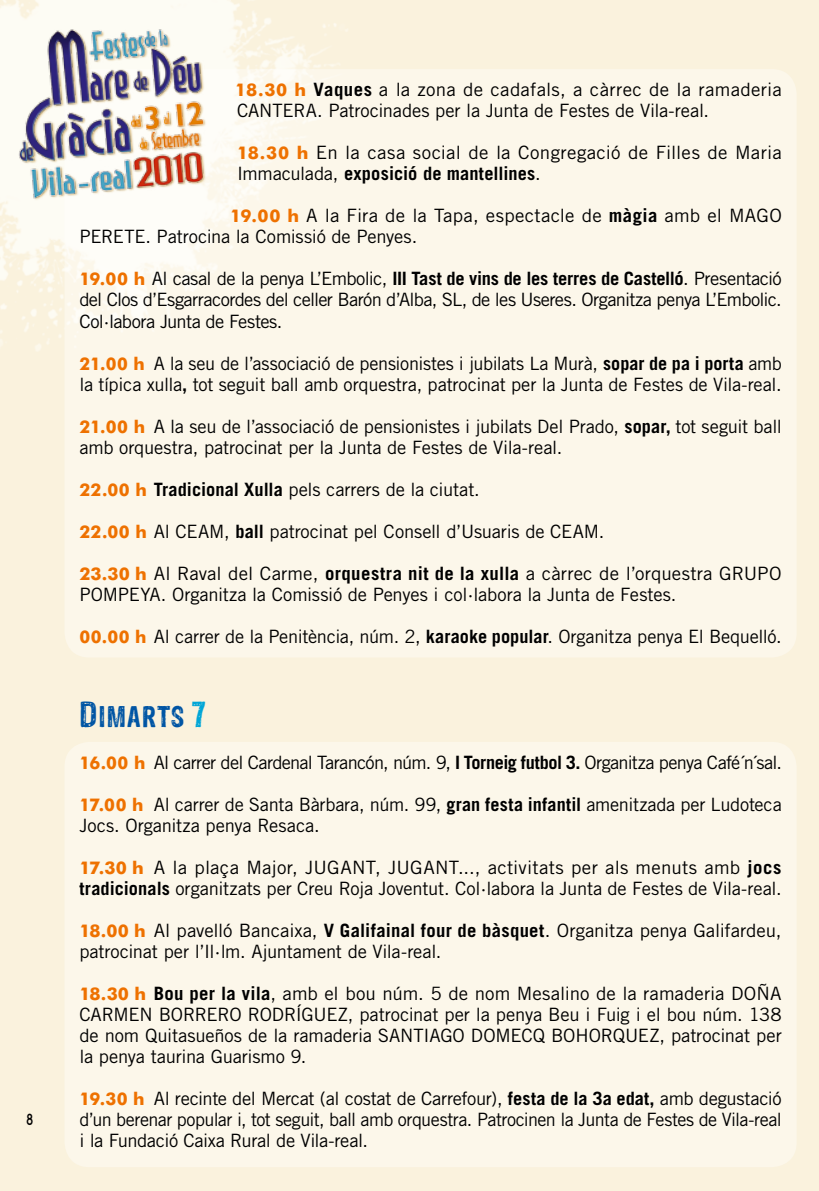
<style>
.page{position:relative;width:819px;height:1191px;background:#faf2dd}
.page>*{position:absolute;margin:0;border:0;box-sizing:border-box;transform-origin:0 0}
.t1{font:24.5px "Sans Culottes";color:#0055a4}
.t2{font:18.38px/21px "Trade Gothic";letter-spacing:-.01em;color:#000}
.t3{font:18.38px/21px "Trade Gothic";letter-spacing:.015em;color:#000}
.t4{font:18.38px "Trade Gothic";letter-spacing:-.04em;color:#000}
.t5{font:500 14px "OPTI Auvant Gothic";color:#000;scale:.82 1}
.s1{font-family:"Futura BT";font-weight:700;font-size:17.5px;color:#ee7100}
.s2{font-weight:700}
.s3{font-size:29.75px}
.s4{font-size:29.75px;color:#00a6d7}
</style>
<div class="page">
<div style="left:64px;top:69px;width:732px;height:588px;background:#fcf7ea;border-radius:25px"></div>
<div style="left:64px;top:742px;width:732px;height:425px;background:#fcf7ea;border-radius:25px"></div>
<img style="left:0;top:0;width:347px;height:351px">
<img style="left:0;top:0;width:230px;height:206px">
<p class="t5" style="left:25px;top:1108px;width:14px">8</p>
<p class="t2" style="left:235px;top:79px;width:548px"><span class="s1">18.30 h</span> <span class="s2">Vaques</span> a la zona de cadafals, a càrrec de la ramaderia<br>CANTERA. Patrocinades per la Junta de Festes de Vila-real.</p>
<p class="t3" style="left:237px;top:142px;width:546px"><span class="s1">18.30 h</span> En la casa social de la Congregació de Filles de Maria<br>Immaculada, <span class="s2">exposició de mantellines</span>.</p>
<p class="t2" style="left:79px;top:205px;width:704px;text-indent:150px"><span class="s1">19.00 h</span> A la Fira de la Tapa, espectacle de <span class="s2">màgia</span> amb el MAGO<br>PERETE. Patrocina la Comissió de Penyes.</p>
<p class="t2" style="left:79px;top:268px;width:703px;text-align:justify"><span class="s1">19.00 h</span> Al casal de la penya L’Embolic, <span class="s2">III Tast de vins de les terres de Castelló</span>. Presentació del Clos d’Esgarracordes del celler Barón d’Alba, SL, de les Useres. Organitza penya L’Embolic.<br>Col·labora Junta de Festes.</p>
<p class="t2" style="left:79px;top:352px;width:704px"><span class="s1">21.00 h</span> A la seu de l’associació de pensionistes i jubilats La Murà, <span class="s2">sopar de pa i porta</span> amb la típica xulla<span class="s2">,</span> tot seguit ball amb orquestra, patrocinat per la Junta de Festes de Vila-real.</p>
<p class="t2" style="left:79px;top:415px;width:704px"><span class="s1">21.00 h</span> A la seu de l’associació de pensionistes i jubilats Del Prado, <span class="s2">sopar,</span> tot seguit ball amb orquestra, patrocinat per la Junta de Festes de Vila-real.</p>
<p class="t2" style="left:79px;top:478px;width:402px"><span class="s1">22.00 h</span> <span class="s2">Tradicional Xulla</span> pels carrers de la ciutat.</p>
<p class="t2" style="left:79px;top:520px;width:526px"><span class="s1">22.00 h</span> Al CEAM, <span class="s2">ball</span> patrocinat pel Consell d’Usuaris de CEAM.</p>
<p class="t2" style="left:79px;top:562px;width:703px"><span class="s1">23.30 h</span> Al Raval del Carme, <span class="s2">orquestra nit de la xulla</span> a càrrec de l’orquestra GRUPO<br>POMPEYA. Organitza la Comissió de Penyes i col·labora la Junta de Festes.</p>
<p class="t2" style="left:79px;top:625px;width:704px"><span class="s1">00.00 h</span> Al carrer de la Penitència, núm. 2, <span class="s2">karaoke popular</span>. Organitza penya El Bequelló.</p>
<h1 class="t1" style="left:79px;top:698px;width:128px"><span class="s3">D</span>IMARTS <span class="s4">7</span></h1>
<p class="t4" style="left:79px;top:751px;width:704px"><span class="s1">16.00 h</span> Al carrer del Cardenal Tarancón, núm. 9, <span class="s2">I Torneig futbol 3.</span> Organitza penya Café´n´sal.</p>
<p class="t2" style="left:79px;top:793px;width:703px"><span class="s1">17.00 h</span> Al carrer de Santa Bàrbara, núm. 99, <span class="s2">gran festa infantil</span> amenitzada per Ludoteca<br>Jocs. Organitza penya Resaca.</p>
<p class="t2" style="left:79px;top:856px;width:703px"><span class="s1">17.30 h</span> A la plaça Major, JUGANT, JUGANT..., activitats per als menuts amb <span class="s2">jocs tradicionals</span> organitzats per Creu Roja Joventut. Col·labora la Junta de Festes de Vila-real.</p>
<p class="t2" style="left:79px;top:919px;width:703px"><span class="s1">18.00 h</span> Al pavelló Bancaixa, <span class="s2">V Galifainal four de bàsquet</span>. Organitza penya Galifardeu, patrocinat per l’Il·lm. Ajuntament de Vila-real.</p>
<p class="t2" style="left:79px;top:982px;width:703px;text-align:justify"><span class="s1">18.30 h</span> <span class="s2">Bou per la vila</span>, amb el bou núm. 5 de nom Mesalino de la ramaderia DOÑA CARMEN BORRERO RODRÍGUEZ, patrocinat per la penya Beu i Fuig i el bou núm. 138 de nom Quitasueños de la ramaderia SANTIAGO DOMECQ BOHORQUEZ, patrocinat per la penya taurina Guarismo 9.</p>
<p class="t2" style="left:79px;top:1087px;width:703px;text-align:justify"><span class="s1">19.30 h</span> Al recinte del Mercat (al costat de Carrefour), <span class="s2">festa de la 3a edat,</span> amb degustació d’un berenar popular i, tot seguit, ball amb orquestra. Patrocinen la Junta de Festes de Vila-real i la Fundació Caixa Rural de Vila-real.</p>
</div>
